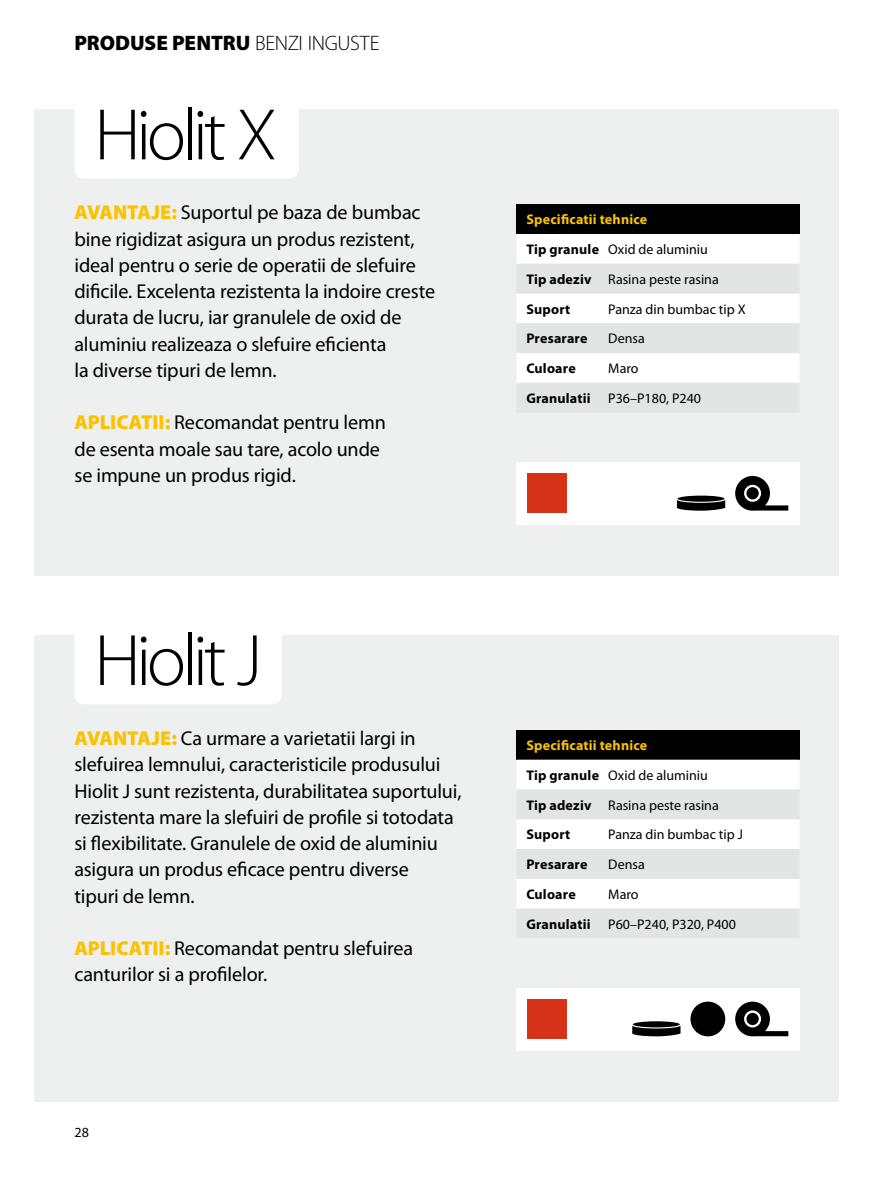
<style>
.page{position:relative;width:874px;height:1191px;background:#fff}
.page>*{position:absolute;margin:0;border:0;box-sizing:border-box;transform-origin:0 0}
.t1{font:300 73.5px "Myriad Pro";letter-spacing:-.06em;color:#000}
.t2{font:900 21px "Myriad Pro";letter-spacing:-.005em;color:#000}
.t3{font:20.12px/26.2px "Myriad Pro";letter-spacing:-.01em;color:#000}
.t4{font:14px/29.8px "Myriad Pro";color:#000}
.t5{font:700 14px "Myriad Pro";letter-spacing:.015em;color:#000}
.s1{font-weight:300}
.s2{font-weight:900;color:#fcc200}
.s3{font-weight:700;color:#fcc200}
.s4{font-weight:700}
</style>
<div class="page">
<div style="left:35px;top:635px;width:803px;height:466px;background:#eeefef"></div>
<div style="left:74px;top:614px;width:208px;height:90px;background:#fff;border-radius:10px"></div>
<div style="left:516px;top:730px;width:283px;height:29px;background:#000"></div>
<div style="left:516px;top:759px;width:283px;height:30px;background:#fff"></div>
<svg style="left:517px;top:790px;width:282px;height:148px;fill:#e3e4e4"></svg>
<div style="left:35px;top:109px;width:803px;height:467px;background:#eeefef"></div>
<div style="left:74px;top:88px;width:224px;height:91px;background:#fff;border-radius:10px"></div>
<div style="left:516px;top:204px;width:283px;height:30px;background:#000"></div>
<div style="left:517px;top:234px;width:282px;height:29px;background:#fff"></div>
<svg style="left:517px;top:264px;width:282px;height:148px;fill:#e3e4e4"></svg>
<div style="left:516px;top:462px;width:283px;height:62px;background:#fff"></div>
<svg style="left:676px;top:499px;width:48px;height:11px"></svg>
<svg style="left:677px;top:495px;width:47px;height:7px"></svg>
<svg style="left:735px;top:476px;width:52px;height:34px"></svg>
<div style="left:527px;top:473px;width:40px;height:40px;background:#d53217"></div>
<div style="left:516px;top:988px;width:283px;height:62px;background:#fff"></div>
<svg style="left:632px;top:1025px;width:48px;height:11px"></svg>
<div style="left:632px;top:1021px;width:47px;height:6px;background:#000;border-radius:50%"></div>
<div style="left:690px;top:1001px;width:34px;height:35px;background:#000;border-radius:50%"></div>
<svg style="left:735px;top:1001px;width:52px;height:35px"></svg>
<div style="left:527px;top:999px;width:40px;height:39px;background:#d53217"></div>
<p class="t2" style="left:74px;top:31px;width:306px">PRODUSE PENTRU <span class="s1">BENZI INGUSTE</span></p>
<h1 class="t1" style="left:94px;top:94px;width:184px">Hiolit X</h1>
<p class="t3" style="left:74px;top:200px;width:362px"><span class="s2">AVANTAJE:</span> Suportul pe baza de bumbac bine rigidizat asigura un produs rezistent, ideal pentru o serie de operatii de slefuire dificile. Excelenta rezistenta la indoire creste durata de lucru, iar granulele de oxid de aluminiu realizeaza o slefuire eficienta<br>la diverse tipuri de lemn.</p>
<p class="t3" style="left:74px;top:410px;width:313px"><span class="s2">APLICATII:</span> Recomandat pentru lemn de esenta moale sau tare, acolo unde se impune un produs rigid.</p>
<h1 class="t1" style="left:94px;top:620px;width:169px">Hiolit J</h1>
<p class="t3" style="left:74px;top:725px;width:388px"><span class="s2">AVANTAJE:</span> Ca urmare a varietatii largi in slefuirea lemnului, caracteristicile produsului Hiolit J sunt rezistenta, durabilitatea suportului, rezistenta mare la slefuiri de profile si totodata si flexibilitate. Granulele de oxid de aluminiu asigura un produs eficace pentru diverse<br>tipuri de lemn.</p>
<p class="t3" style="left:74px;top:935px;width:340px"><span class="s2">APLICATII:</span> Recomandat pentru slefuirea canturilor si a profilelor.</p>
<p class="t4" style="left:74px;top:1117px;width:16px">28</p>
<p class="t4" style="left:526px;top:205px;width:194px"><span class="s3">Specificatii tehnice<br></span><span class="s4">Tip granule</span> Oxid de aluminiu<br><span class="s4">Tip adeziv</span> Rasina peste rasina<br><span class="s4">Suport</span></p>
<p class="t4" style="left:608px;top:294px;width:139px">Panza din bumbac tip X</p>
<p class="t5" style="left:526px;top:331px;width:63px">Presarare</p>
<p class="t4" style="left:608px;top:324px;width:38px">Densa</p>
<p class="t5" style="left:526px;top:361px;width:51px">Culoare</p>
<p class="t4" style="left:608px;top:354px;width:32px">Maro</p>
<p class="t5" style="left:526px;top:390px;width:66px">Granulatii</p>
<p class="t4" style="left:608px;top:384px;width:94px">P36–P180, P240</p>
<p class="t4" style="left:526px;top:730px;width:194px"><span class="s3">Specificatii tehnice<br></span><span class="s4">Tip granule</span> Oxid de aluminiu<br><span class="s4">Tip adeziv</span> Rasina peste rasina<br><span class="s4">Suport</span></p>
<p class="t4" style="left:608px;top:820px;width:136px">Panza din bumbac tip J</p>
<p class="t5" style="left:526px;top:856px;width:63px">Presarare</p>
<p class="t4" style="left:608px;top:850px;width:38px">Densa</p>
<p class="t5" style="left:526px;top:886px;width:51px">Culoare</p>
<p class="t4" style="left:608px;top:879px;width:32px">Maro</p>
<p class="t5" style="left:526px;top:916px;width:66px">Granulatii</p>
<p class="t4" style="left:608px;top:909px;width:129px">P60–P240, P320, P400</p>
</div>
